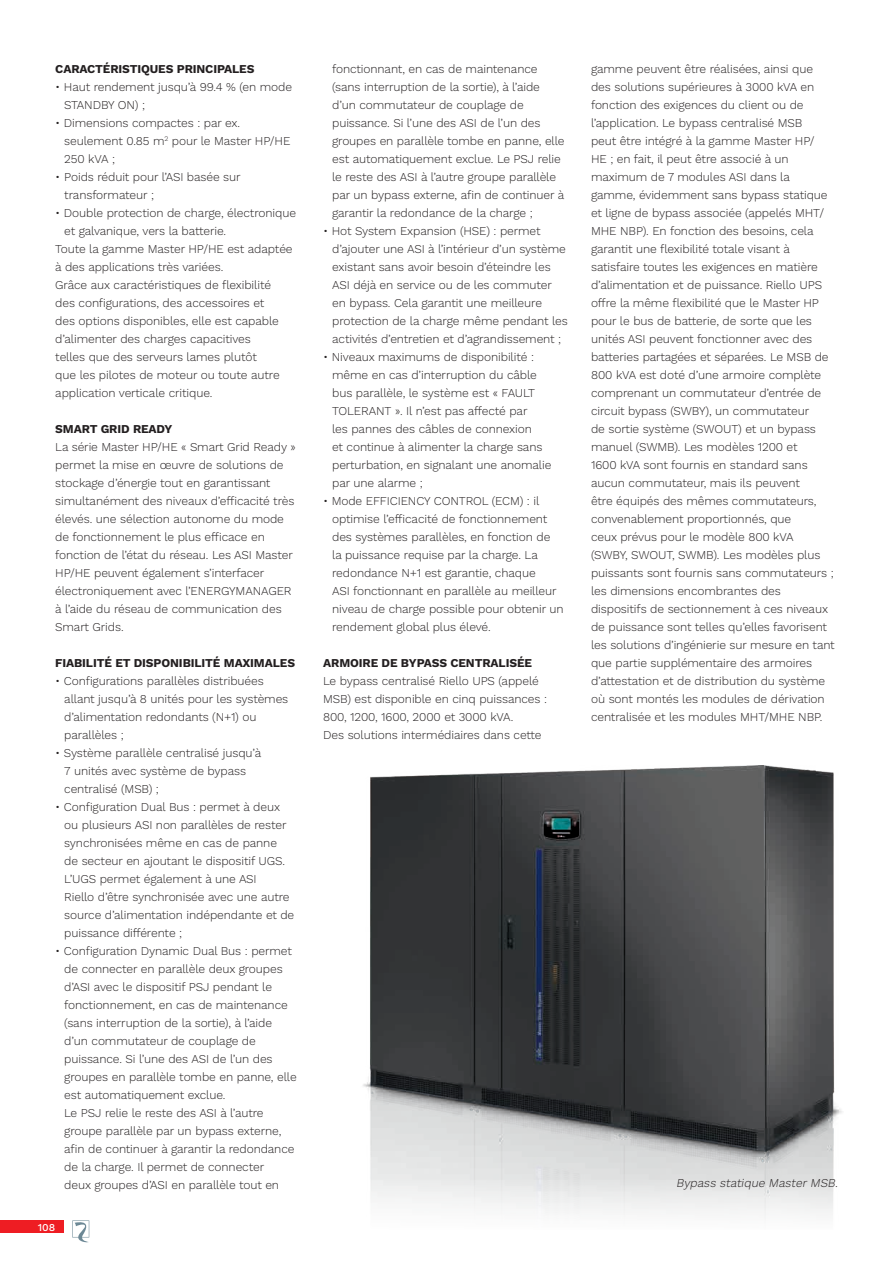
<style>
.page{position:relative;width:893px;height:1263px;background:#fff}
.page>*{position:absolute;margin:0;border:0;box-sizing:border-box;transform-origin:0 0}
.t1{font:300 12px/18px "Work Sans";letter-spacing:-.01em;color:#231f20}
.t2{font:700 12px "Work Sans";letter-spacing:-.01em;color:#231f20}
.t3{font:italic 300 12px "Work Sans";color:#231f20}
.t4{font:500 10.5px "Work Sans";color:#fff}
</style>
<div class="page">
<div style="left:0;top:1220px;width:64px;height:13px;background:#ee1d23"></div>
<svg style="left:72px;top:1220px;width:17px;height:23px"></svg>
<img style="left:363px;top:765px;width:479px;height:453px">
<p class="t2" style="left:55px;top:62px;width:201px">CARACTÉRISTIQUES PRINCIPALES</p>
<p class="t1" style="left:64px;top:78px;width:229px;text-indent:-9px">• Haut rendement jusqu’à 99.4 % (en mode<br>STANDBY ON) ;</p>
<p class="t1" style="left:64px;top:114px;width:228px;text-indent:-9px">• Dimensions compactes : par ex. seulement 0.85 m<sup>2</sup> pour le Master HP/HE<br>250 kVA ;</p>
<p class="t1" style="left:64px;top:168px;width:178px;text-indent:-9px">• Poids réduit pour l’ASI basée sur transformateur ;</p>
<p class="t1" style="left:64px;top:204px;width:233px;text-indent:-9px">• Double protection de charge, électronique et galvanique, vers la batterie.</p>
<p class="t1" style="left:55px;top:240px;width:239px">Toute la gamme Master HP/HE est adaptée à des applications très variées.</p>
<p class="t1" style="left:55px;top:276px;width:226px">Grâce aux caractéristiques de flexibilité des configurations, des accessoires et des options disponibles, elle est capable d’alimenter des charges capacitives telles que des serveurs lames plutôt que les pilotes de moteur ou toute autre application verticale critique.</p>
<p class="t2" style="left:55px;top:422px;width:119px">SMART GRID READY</p>
<p class="t1" style="left:55px;top:438px;width:242px">La série Master HP/HE « Smart Grid Ready » permet la mise en œuvre de solutions de stockage d’énergie tout en garantissant simultanément des niveaux d’efficacité très élevés. une sélection autonome du mode de fonctionnement le plus efficace en fonction de l’état du réseau. Les ASI Master HP/HE peuvent également s’interfacer électroniquement avec l’ENERGYMANAGER à l’aide du réseau de communication des Smart Grids.</p>
<p class="t2" style="left:55px;top:656px;width:241px">FIABILITÉ ET DISPONIBILITÉ MAXIMALES</p>
<p class="t1" style="left:64px;top:672px;width:226px;text-indent:-9px">• Configurations parallèles distribuées allant jusqu’à 8 unités pour les systèmes d’alimentation redondants (N+1) ou parallèles ;</p>
<p class="t1" style="left:64px;top:744px;width:198px;text-indent:-9px">• Système parallèle centralisé jusqu’à<br>7 unités avec système de bypass centralisé (MSB) ;</p>
<p class="t1" style="left:64px;top:798px;width:232px;text-indent:-9px">• Configuration Dual Bus : permet à deux ou plusieurs ASI non parallèles de rester synchronisées même en cas de panne<br>de secteur en ajoutant le dispositif UGS.<br>L’UGS permet également à une ASI<br>Riello d’être synchronisée avec une autre source d’alimentation indépendante et de puissance différente ;</p>
<p class="t1" style="left:64px;top:942px;width:234px;text-indent:-9px">• Configuration Dynamic Dual Bus : permet de connecter en parallèle deux groupes d’ASI avec le dispositif PSJ pendant le fonctionnement, en cas de maintenance (sans interruption de la sortie), à l’aide d’un commutateur de couplage de puissance. Si l’une des ASI de l’un des groupes en parallèle tombe en panne, elle est automatiquement exclue.</p>
<p class="t1" style="left:64px;top:1104px;width:232px">Le PSJ relie le reste des ASI à l’autre groupe parallèle par un bypass externe, afin de continuer à garantir la redondance de la charge. Il permet de connecter<br>deux groupes d’ASI en parallèle tout en</p>
<p class="t4" style="left:38px;top:1221px;width:19px">108</p>
<p class="t1" style="left:332px;top:60px;width:234px">fonctionnant, en cas de maintenance (sans interruption de la sortie), à l’aide d’un commutateur de couplage de puissance. Si l’une des ASI de l’un des groupes en parallèle tombe en panne, elle est automatiquement exclue. Le PSJ relie le reste des ASI à l’autre groupe parallèle par un bypass externe, afin de continuer à garantir la redondance de la charge ;</p>
<p class="t1" style="left:332px;top:222px;width:237px;text-indent:-9px">• Hot System Expansion (HSE) : permet d’ajouter une ASI à l’intérieur d’un système existant sans avoir besoin d’éteindre les ASI déjà en service ou de les commuter en bypass. Cela garantit une meilleure protection de la charge même pendant les activités d’entretien et d’agrandissement ;</p>
<p class="t1" style="left:332px;top:348px;width:221px;text-indent:-9px">• Niveaux maximums de disponibilité : même en cas d’interruption du câble bus parallèle, le système est « FAULT TOLERANT ». Il n’est pas affecté par<br>les pannes des câbles de connexion<br>et continue à alimenter la charge sans perturbation, en signalant une anomalie par une alarme ;</p>
<p class="t1" style="left:332px;top:492px;width:233px;text-indent:-9px">• Mode EFFICIENCY CONTROL (ECM) : il optimise l’efficacité de fonctionnement des systèmes parallèles, en fonction de<br>la puissance requise par la charge. La redondance N+1 est garantie, chaque<br>ASI fonctionnant en parallèle au meilleur niveau de charge possible pour obtenir un rendement global plus élevé.</p>
<p class="t2" style="left:323px;top:656px;width:210px">ARMOIRE DE BYPASS CENTRALISÉE</p>
<p class="t1" style="left:323px;top:672px;width:225px">Le bypass centralisé Riello UPS (appelé<br>MSB) est disponible en cinq puissances :<br>800, 1200, 1600, 2000 et 3000 kVA.</p>
<p class="t1" style="left:323px;top:726px;width:220px">Des solutions intermédiaires dans cette</p>
<p class="t1" style="left:591px;top:60px;width:245px">gamme peuvent être réalisées, ainsi que des solutions supérieures à 3000 kVA en fonction des exigences du client ou de l’application. Le bypass centralisé MSB<br>peut être intégré à la gamme Master HP/<br>HE ; en fait, il peut être associé à un maximum de 7 modules ASI dans la gamme, évidemment sans bypass statique et ligne de bypass associée (appelés MHT/ MHE NBP). En fonction des besoins, cela garantit une flexibilité totale visant à satisfaire toutes les exigences en matière d’alimentation et de puissance. Riello UPS offre la même flexibilité que le Master HP pour le bus de batterie, de sorte que les unités ASI peuvent fonctionner avec des batteries partagées et séparées. Le MSB de 800 kVA est doté d’une armoire complète comprenant un commutateur d’entrée de circuit bypass (SWBY), un commutateur<br>de sortie système (SWOUT) et un bypass manuel (SWMB). Les modèles 1200 et<br>1600 kVA sont fournis en standard sans aucun commutateur, mais ils peuvent<br>être équipés des mêmes commutateurs, convenablement proportionnés, que<br>ceux prévus pour le modèle 800 kVA<br>(SWBY, SWOUT, SWMB). Les modèles plus puissants sont fournis sans commutateurs ; les dimensions encombrantes des dispositifs de sectionnement à ces niveaux de puissance sont telles qu’elles favorisent les solutions d’ingénierie sur mesure en tant que partie supplémentaire des armoires d’attestation et de distribution du système où sont montés les modules de dérivation centralisée et les modules MHT/MHE NBP.</p>
<p class="t3" style="left:676px;top:1176px;width:166px">Bypass statique Master MSB.</p>
</div>
